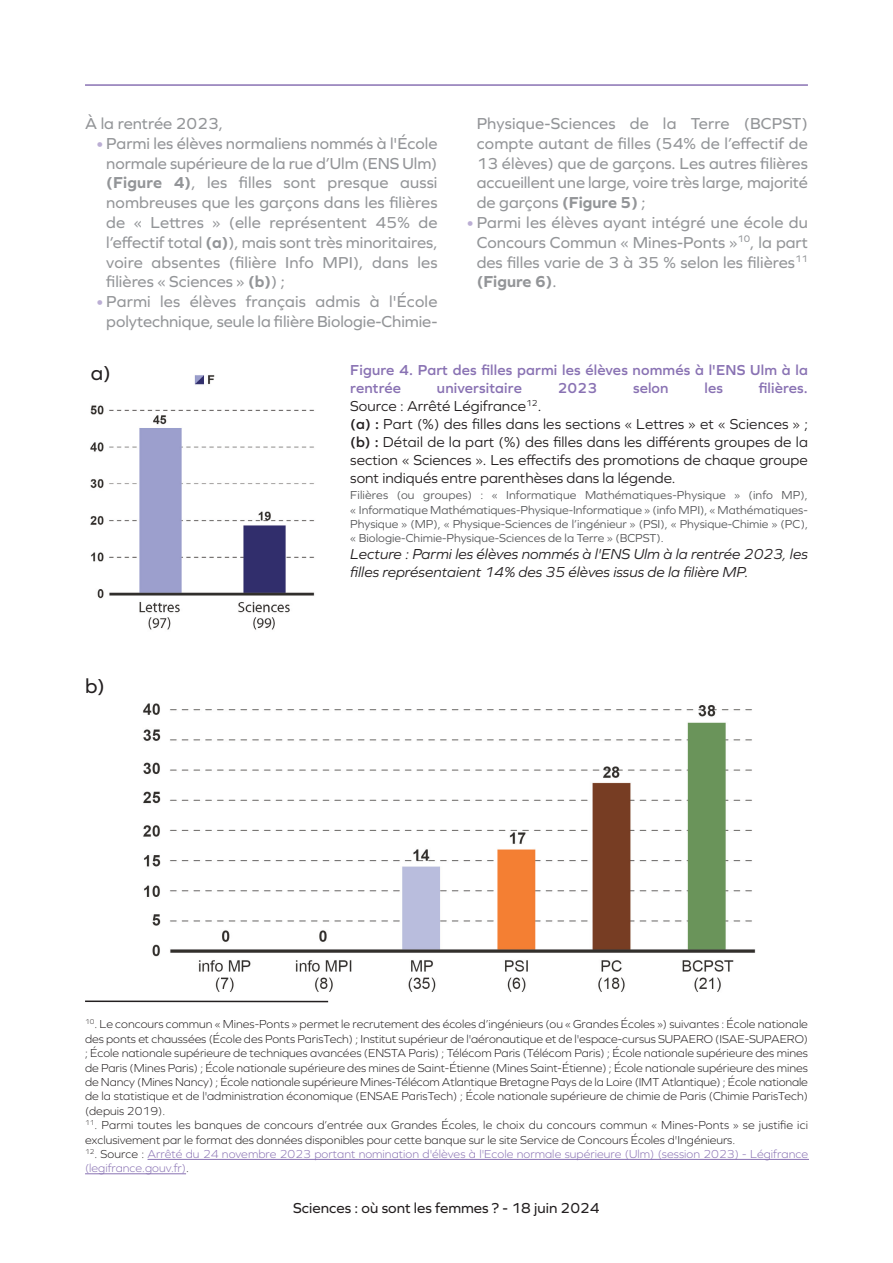
<style>
.page{position:relative;width:893px;height:1263px;background:#fff}
.page>*{position:absolute;margin:0;border:0;box-sizing:border-box;transform-origin:0 0}
.t1{font:21px "Graphie";color:#231f20}
.t2{font:16.5px/19.8px "Graphie";color:#939598;text-align:justify}
.t3{font:15px/18px "Graphie";color:#231f20;text-align:justify}
.t4{font:italic 15px/18px "Graphie";color:#231f20}
.t5{font:600 15px/18px "Graphie";letter-spacing:.01em;color:#8972b3}
.t6{font:15px "Graphie";color:#231f20}
.t7{font:300 12px/14.4px "Graphie";color:#231f20;text-align:justify}
.t8{font:12px/14.4px "Graphie";color:#57585a;text-align:justify}
.t9{font:300 12px/14.4px "Graphie";letter-spacing:.005em;color:#8972b3}
.s1{color:#bbaed4}
.s2{font-weight:700}
.s3{font-weight:600}
.s4{color:#231f20}
</style>
<div class="page">
<hr style="left:85px;top:84px;width:723px;height:2px;background:#8972b3">
<hr style="left:148px;top:1159px;width:660px;height:1px;background:#8972b3">
<hr style="left:85px;top:1173px;width:101px;height:1px;background:#8972b3">
<hr style="left:85px;top:1000px;width:243px;height:2px;background:#231f20">
<img style="left:90px;top:375px;width:225px;height:255px">
<img style="left:143px;top:703px;width:613px;height:289px">
<p class="t2" style="left:85px;top:115px;width:139px">À la rentrée 2023,</p>
<p class="t2" style="left:106px;top:135px;width:333px;text-indent:-10px"><span class="s1">•</span>Parmi les élèves normaliens nommés à l'École normale supérieure de la rue d’Ulm (ENS Ulm) <span class="s2">(Figure 4)</span>, les filles sont presque aussi nombreuses que les garçons dans les filières de « Lettres » (elle représentent 45% de l’effectif total <span class="s2">(a)</span>), mais sont très minoritaires, voire absentes (filière Info MPI), dans les filières « Sciences » <span class="s2">(b)</span>) ;</p>
<p class="t2" style="left:96px;top:293px;width:343px;text-align:right"><span class="s1">•</span>Parmi les élèves français admis à l'École polytechnique, seule la filière Biologie-Chimie-</p>
<p class="t2" style="left:477px;top:115px;width:333px">Physique-Sciences de la Terre (BCPST) compte autant de filles (54% de l’effectif de 13 élèves) que de garçons. Les autres filières accueillent une large, voire très large, majorité de garçons <span class="s2">(Figure 5)</span> ;</p>
<p class="t2" style="left:477px;top:214px;width:333px;text-indent:-10px"><span class="s1">•</span>Parmi les élèves ayant intégré une école du Concours Commun « Mines-Ponts »<sup>10</sup>, la part des filles varie de 3 à 35 % selon les filières<sup>11 </sup><span class="s2">(Figure 6)</span>.</p>
<p class="t1" style="left:91px;top:365px;width:22px">a)</p>
<p class="t1" style="left:85px;top:678px;width:21px">b)</p>
<p class="t5" style="left:350px;top:363px;width:459px">Figure 4. Part des filles parmi les élèves nommés à l'ENS Ulm à la rentrée</p>
<p class="t5" style="left:437px;top:381px;width:86px">universitaire</p>
<p class="t5" style="left:558px;top:381px;width:41px">2023</p>
<p class="t5" style="left:633px;top:381px;width:37px">selon</p>
<p class="t5" style="left:704px;top:381px;width:20px">les</p>
<p class="t5" style="left:759px;top:381px;width:51px">filières.</p>
<p class="t3" style="left:350px;top:399px;width:193px">Source : Arrêté Légifrance<sup>12</sup>.</p>
<p class="t3" style="left:350px;top:417px;width:459px"><span class="s3">(a) :</span> Part (%) des filles dans les sections « Lettres » et « Sciences » ; <span class="s3">(b) :</span> Détail de la part (%) des filles dans les différents groupes de la section « Sciences ». Les effectifs des promotions de chaque groupe sont indiqués entre parenthèses dans la légende.</p>
<p class="t8" style="left:350px;top:489px;width:459px">Filières (ou groupes) : « Informatique Mathématiques-Physique » (info MP), « Informatique Mathématiques-Physique-Informatique » (info MPI), « Mathématiques-Physique » (MP), « Physique-Sciences de l’ingénieur » (PSI), « Physique-Chimie » (PC), « Biologie-Chimie-Physique-Sciences de la Terre » (BCPST).</p>
<p class="t4" style="left:350px;top:546px;width:459px">Lecture : Parmi les élèves nommés à l'ENS Ulm à la rentrée 2023, les filles représentaient 14% des 35 élèves issus de la filière MP.</p>
<p class="t7" style="left:85px;top:1018px;width:724px"><sup>10</sup>. Le concours commun « Mines-Ponts » permet le recrutement des écoles d’ingénieurs (ou « Grandes Écoles ») suivantes : École nationale des ponts et chaussées (École des Ponts ParisTech) ; Institut supérieur de l'aéronautique et de l'espace-cursus SUPAERO (ISAE-SUPAERO) ; École nationale supérieure de techniques avancées (ENSTA Paris) ; Télécom Paris (Télécom Paris) ; École nationale supérieure des mines de Paris (Mines Paris) ; École nationale supérieure des mines de Saint-Étienne (Mines Saint-Étienne) ; École nationale supérieure des mines de Nancy (Mines Nancy) ; École nationale supérieure Mines-Télécom Atlantique Bretagne Pays de la Loire (IMT Atlantique) ; École nationale de la statistique et de l'administration économique (ENSAE ParisTech) ; École nationale supérieure de chimie de Paris (Chimie ParisTech) (depuis 2019).</p>
<p class="t7" style="left:85px;top:1119px;width:724px"><sup>11</sup>. Parmi toutes les banques de concours d’entrée aux Grandes Écoles, le choix du concours commun « Mines-Ponts » se justifie ici exclusivement par le format des données disponibles pour cette banque sur le site Service de Concours Écoles d'Ingénieurs.</p>
<p class="t9" style="left:85px;top:1148px;width:724px"><sup>12</sup><span class="s4">. Source :</span> Arrêté du 24 novembre 2023 portant nomination d'élèves à l'Ecole normale supérieure (Ulm) (session 2023) - Légifrance (legifrance.gouv.fr)<span class="s4">.</span></p>
<p class="t6" style="left:293px;top:1202px;width:308px">Sciences : où sont les femmes ? - 18 juin 2024</p>
</div>
